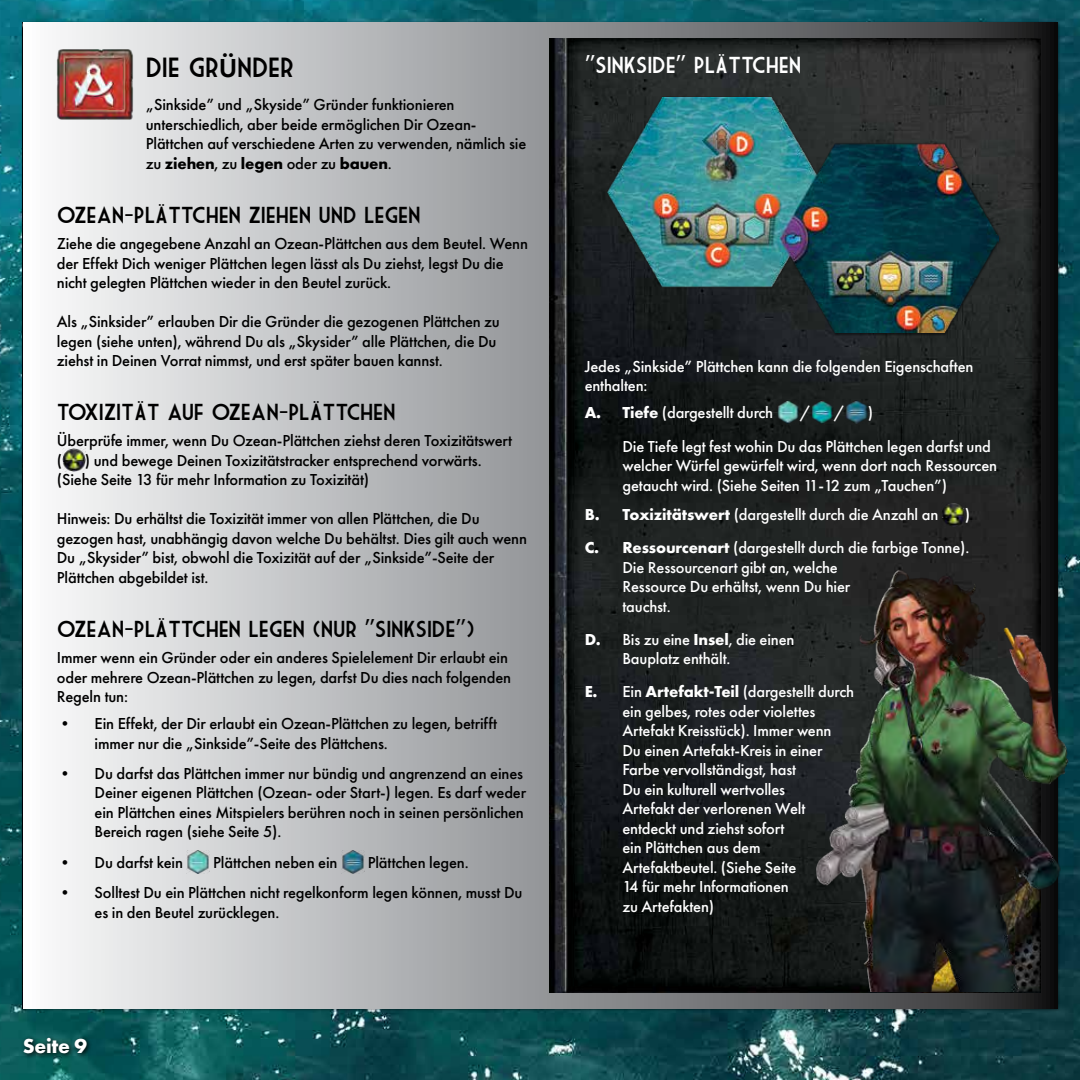
<style>
.page{position:relative;width:1080px;height:1080px;background:#fff}
.page>*{position:absolute;margin:0;border:0;box-sizing:border-box;transform-origin:0 0}
.t1{font:27px "Market Deco";letter-spacing:-.01em;color:#000}
.t2{font:22.5px "Market Deco";letter-spacing:-.01em;color:#000}
.t3{font:22.5px "Market Deco";letter-spacing:-.01em;color:#fff}
.t4{font:700 21px "Futura PT";letter-spacing:-.01em;color:#fff}
.t5{font:500 16.5px/19.5px "Futura PT";letter-spacing:-.01em;color:#000}
.t6{font:500 16.5px/19.5px "Futura PT";letter-spacing:-.01em;color:#fff}
.s1{font-family:"Futura PT";font-weight:600}
.s2{font-weight:700}
</style>
<div class="page">
<img style="left:0;top:0;width:1080px;height:1080px">
<div style="left:23px;top:23px;width:1035px;height:985px;background:linear-gradient(to right,#feffff,#2a2b2d)"></div>
<img style="left:62px;top:449px;width:23px;height:23px">
<img style="left:187px;top:851px;width:23px;height:23px">
<img style="left:341px;top:851px;width:23px;height:23px">
<img style="left:54px;top:48px;width:82px;height:73px">
<img style="left:549px;top:38px;width:491px;height:955px">
<img style="left:777px;top:401px;width:23px;height:23px">
<img style="left:811px;top:401px;width:23px;height:23px">
<img style="left:845px;top:401px;width:23px;height:23px">
<img style="left:942px;top:503px;width:23px;height:23px">
<div style="left:606px;top:96px;width:395px;height:240px;background:#000;opacity:.5"></div>
<img style="left:608px;top:97px;width:391px;height:236px">
<img style="left:806px;top:562px;width:271px;height:429px">
<svg style="left:21px;top:1035px;width:72px;height:24px;background:#0a4644"></svg>
<h1 class="t1" style="left:146px;top:53px;width:150px">DIE GR<span class="s1">Ü</span>NDER</h1>
<p class="t5" style="left:146px;top:95px;width:382px">„Sinkside” und „Skyside” Gründer funktionieren unterschiedlich, aber beide ermöglichen Dir Ozean-Plättchen auf verschiedene Arten zu verwenden, nämlich sie zu <span class="s2">ziehen</span>, zu <span class="s2">legen</span> oder zu <span class="s2">bauen</span>.</p>
<h2 class="t2" style="left:57px;top:202px;width:365px">OZEAN-PLÄTTCHEN ZIEHEN UND LEGEN</h2>
<p class="t5" style="left:57px;top:234px;width:473px">Ziehe die angegebene Anzahl an Ozean-Plättchen aus dem Beutel. Wenn der Effekt Dich weniger Plättchen legen lässt als Du ziehst, legst Du die nicht gelegten Plättchen wieder in den Beutel zurück.</p>
<p class="t5" style="left:57px;top:312px;width:445px">Als „Sinksider” erlauben Dir die Gründer die gezogenen Plättchen zu legen (siehe unten), während Du als „Skysider” alle Plättchen, die Du ziehst in Deinen Vorrat nimmst, und erst später bauen kannst.</p>
<h2 class="t2" style="left:57px;top:400px;width:340px">TOXIZITÄT AUF OZEAN-PLÄTTCHEN</h2>
<p class="t5" style="left:57px;top:431px;width:457px">Überprüfe immer, wenn Du Ozean-Plättchen ziehst deren Toxizitätswert (</p>
<p class="t5" style="left:57px;top:451px;width:426px;text-indent:28px">) und bewege Deinen Toxizitätstracker entsprechend vorwärts. (Siehe Seite 13 für mehr Information zu Toxizität)</p>
<p class="t5" style="left:57px;top:509px;width:472px">Hinweis: Du erhältst die Toxizität immer von allen Plättchen, die Du gezogen hast, unabhängig davon welche Du behältst. Dies gilt auch wenn Du „Skysider” bist, obwohl die Toxizität auf der „Sinkside”-Seite der Plättchen abgebildet ist.</p>
<h2 class="t2" style="left:57px;top:616px;width:419px">OZEAN-PLÄTTCHEN LEGEN (NUR “SINKSIDE”)</h2>
<p class="t5" style="left:57px;top:648px;width:456px">Immer wenn ein Gründer oder ein anderes Spielelement Dir erlaubt ein oder mehrere Ozean-Plättchen zu legen, darfst Du dies nach folgenden<br>Regeln tun:</p>
<p class="t5" style="left:95px;top:714px;width:404px;text-indent:-38px"><span class="s2">•</span> Ein Effekt, der Dir erlaubt ein Ozean-Plättchen zu legen, betrifft immer nur die „Sinkside”-Seite des Plättchens.</p>
<p class="t5" style="left:95px;top:764px;width:433px;text-indent:-38px"><span class="s2">•</span> Du darfst das Plättchen immer nur bündig und angrenzend an eines Deiner eigenen Plättchen (Ozean- oder Start-) legen. Es darf weder ein Plättchen eines Mitspielers berühren noch in seinen persönlichen Bereich ragen (siehe Seite 5).</p>
<p class="t5" style="left:57px;top:852px;width:128px"><span class="s2">•</span> Du darfst kein</p>
<p class="t5" style="left:213px;top:852px;width:126px">Plättchen neben ein</p>
<p class="t5" style="left:368px;top:852px;width:103px">Plättchen legen.</p>
<p class="t5" style="left:95px;top:883px;width:429px;text-indent:-38px"><span class="s2">•</span> Solltest Du ein Plättchen nicht regelkonform legen können, musst Du es in den Beutel zurücklegen.</p>
<p class="t4" style="left:23px;top:1032px;width:66px">Seite 9</p>
<h2 class="t3" style="left:585px;top:52px;width:218px">“SINKSIDE” PLÄTTCHEN</h2>
<p class="t6" style="left:585px;top:357px;width:390px">Jedes „Sinkside” Plättchen kann die folgenden Eigenschaften enthalten:</p>
<p class="t6" style="left:585px;top:402px;width:190px"><span class="s2">A. Tiefe</span> (dargestellt durch</p>
<p class="t6" style="left:800px;top:402px;width:13px">/</p>
<p class="t6" style="left:834px;top:402px;width:13px">/</p>
<p class="t6" style="left:622px;top:395px;width:370px;line-height:33.8px;text-indent:245px">)<br>Die Tiefe legt fest wohin Du das Plättchen legen darfst und</p>
<p class="t6" style="left:622px;top:456px;width:376px">welcher Würfel gewürfelt wird, wenn dort nach Ressourcen getaucht wird. (Siehe Seiten 11-12 zum „Tauchen”)</p>
<p class="t6" style="left:585px;top:505px;width:355px"><span class="s2">B. Toxizitätswert</span> (dargestellt durch die Anzahl an</p>
<p class="t6" style="left:585px;top:498px;width:387px;line-height:33px;text-align:right">)<br><span class="s2">C. Ressourcenart</span> (dargestellt durch die farbige Tonne).</p>
<p class="t6" style="left:622px;top:557px;width:229px">Die Ressourcenart gibt an, welche<br>Ressource Du erhältst, wenn Du hier tauchst.</p>
<p class="t6" style="left:622px;top:629px;width:174px;text-indent:-38px"><span class="s2">D.</span> Bis zu eine <span class="s2">Insel</span>, die einen<br>Bauplatz enthält.</p>
<p class="t6" style="left:622px;top:682px;width:233px;text-indent:-38px"><span class="s2">E.</span> Ein <span class="s2">Artefakt-Teil</span> (dargestellt durch ein gelbes, rotes oder violettes<br>Artefakt Kreisstück). Immer wenn<br>Du einen Artefakt-Kreis in einer<br>Farbe vervollständigst, hast<br>Du ein kulturell wertvolles<br>Artefakt der verlorenen Welt entdeckt und ziehst sofort<br>ein Plättchen aus dem<br>Artefaktbeutel. (Siehe Seite<br>14 für mehr Informationen<br>zu Artefakten)</p>
</div>
